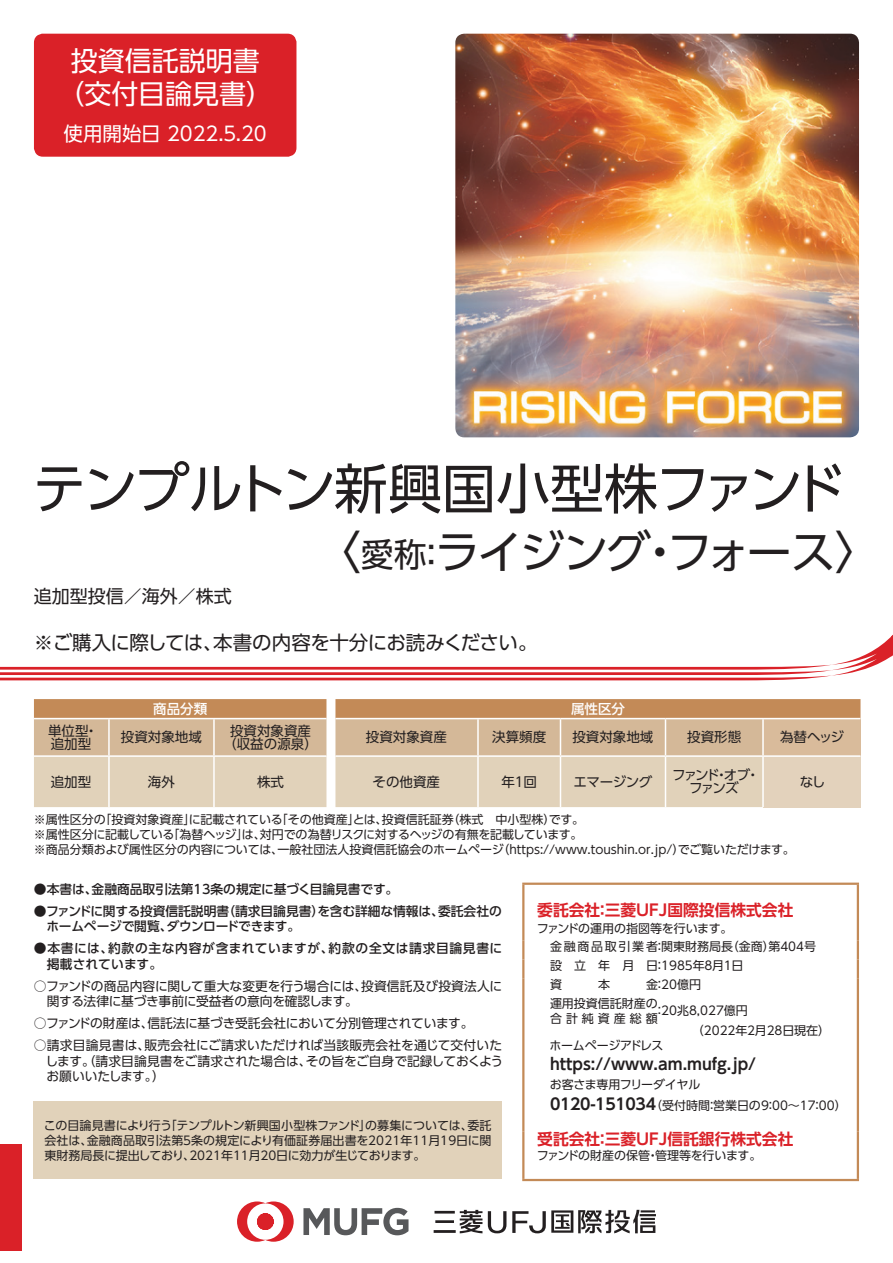
<style>
.page{position:relative;width:893px;height:1263px;background:#fff}
.page>*{position:absolute;margin:0;border:0;box-sizing:border-box;transform-origin:0 0}
.t1{font:54px "UD Shin Go Pro";letter-spacing:-.045em;color:#231f20}
.t2{font:45px "UD Shin Go Pro";letter-spacing:-.06em;color:#231f20}
.t3{font:27px/33px "UD Shin Go Pro";color:#fff;text-align:center}
.t4{font:19.5px "UD Shin Go Pro";letter-spacing:-.025em;color:#231f20}
.t5{font:19.5px "UD Shin Go Pro";color:#fff}
.t6{font:18px "UD Shin Go Pro";color:#231f20}
.t7{font:700 15.75px "UD Shin Go Pro De";color:#da2128}
.t8{font:700 15.75px "UD Shin Go Pro De";color:#231f20}
.t9{font:13.5px/13.5px "UD Shin Go Pro";color:#231f20}
.t10{font:13.5px/13.5px "UD Shin Go Pro";letter-spacing:-.14em;color:#231f20;text-align:center}
.t11{font:500 13.5px "UD Shin Go Pro";color:#fff}
.t12{font:12.75px/15.8px "UD Shin Go Pro";letter-spacing:-.01em;color:#231f20}
.t13{font:500 12.75px/15.8px "UD Shin Go Pro";color:#231f20}
.t14{font:500 12.75px/15.8px "UD Shin Go Pro";letter-spacing:.045em;color:#231f20}
.t15{font:12px/15px "UD Shin Go Pro";color:#231f20}
.t16{font:12px "UD Shin Go Pro";letter-spacing:-.03em;color:#231f20}
.t17{font:12px "UD Shin Go Pro";letter-spacing:.335em;color:#231f20}
.s1{font-size:33px}
.s2{font-family:"UD Shin Go Pro De";font-weight:700;font-size:15.75px}
</style>
<div class="page">
<svg style="left:0;top:634px;width:893px;height:46px"></svg>
<svg style="left:34px;top:699px;width:826px;height:108px;background:#d7bc9c"></svg>
<div style="left:763px;top:756px;width:97px;height:51px;background:#e3d2bc"></div>
<hr style="left:34px;top:718px;width:75px;height:1px;background:#fff">
<hr style="left:109px;top:718px;width:105px;height:1px;background:#fff">
<hr style="left:108px;top:719px;width:2px;height:36px;background:#fff">
<hr style="left:214px;top:718px;width:112px;height:1px;background:#fff">
<hr style="left:213px;top:719px;width:2px;height:36px;background:#fff">
<hr style="left:335px;top:718px;width:143px;height:1px;background:#fff">
<hr style="left:478px;top:718px;width:82px;height:1px;background:#fff">
<hr style="left:477px;top:719px;width:2px;height:36px;background:#fff">
<hr style="left:560px;top:718px;width:105px;height:1px;background:#fff">
<hr style="left:560px;top:719px;width:1px;height:36px;background:#fff">
<hr style="left:665px;top:718px;width:98px;height:1px;background:#fff">
<hr style="left:665px;top:719px;width:1px;height:36px;background:#fff">
<hr style="left:763px;top:718px;width:97px;height:1px;background:#fff">
<hr style="left:762px;top:719px;width:2px;height:36px;background:#fff">
<hr style="left:34px;top:755px;width:75px;height:2px;background:#fff">
<hr style="left:109px;top:755px;width:105px;height:2px;background:#fff">
<hr style="left:108px;top:757px;width:2px;height:50px;background:#fff">
<hr style="left:214px;top:755px;width:112px;height:2px;background:#fff">
<hr style="left:213px;top:757px;width:2px;height:50px;background:#fff">
<hr style="left:335px;top:755px;width:143px;height:2px;background:#fff">
<hr style="left:478px;top:755px;width:82px;height:2px;background:#fff">
<hr style="left:477px;top:757px;width:2px;height:50px;background:#fff">
<hr style="left:560px;top:755px;width:105px;height:2px;background:#fff">
<hr style="left:560px;top:757px;width:1px;height:50px;background:#fff">
<hr style="left:665px;top:755px;width:98px;height:2px;background:#fff">
<hr style="left:665px;top:757px;width:1px;height:50px;background:#fff">
<hr style="left:763px;top:755px;width:97px;height:2px;background:#fff">
<hr style="left:762px;top:757px;width:2px;height:50px;background:#fff">
<div style="left:34px;top:1101px;width:468px;height:78px;background:#e1d2ba"></div>
<hr style="left:522px;top:882px;width:337px;height:3px;background:#c38a57">
<hr style="left:522px;top:885px;width:2px;height:56px;background:#c38a57">
<hr style="left:857px;top:885px;width:2px;height:56px;background:#c38a57">
<svg style="left:522px;top:941px;width:2px;height:56px"></svg>
<svg style="left:857px;top:941px;width:2px;height:56px"></svg>
<hr style="left:522px;top:997px;width:2px;height:27px;background:#c38a57">
<hr style="left:857px;top:997px;width:2px;height:27px;background:#c38a57">
<svg style="left:522px;top:1024px;width:2px;height:15px"></svg>
<svg style="left:857px;top:1024px;width:2px;height:15px"></svg>
<hr style="left:522px;top:1039px;width:2px;height:92px;background:#c38a57">
<hr style="left:857px;top:1039px;width:2px;height:92px;background:#c38a57">
<hr style="left:522px;top:1131px;width:2px;height:48px;background:#c38a57">
<hr style="left:857px;top:1131px;width:2px;height:48px;background:#c38a57">
<hr style="left:522px;top:1179px;width:337px;height:2px;background:#c38a57">
<img style="left:455px;top:34px;width:404px;height:403px">
<div style="left:35px;top:35px;width:260px;height:120px;background:#da2128;border-radius:8px"></div>
<div style="left:34px;top:34px;width:262px;height:123px;border:3px solid #da2128;border-radius:8px"></div>
<div style="left:0;top:1144px;width:21px;height:107px;background:#da2128"></div>
<svg style="left:303px;top:1208px;width:105px;height:27px"></svg>
<svg style="left:237px;top:1201px;width:57px;height:41px"></svg>
<hr style="left:435px;top:1220px;width:19px;height:3px;background:#231f20">
<hr style="left:434px;top:1230px;width:22px;height:3px;background:#231f20">
<hr style="left:434px;top:1211px;width:21px;height:2px;background:#231f20">
<svg style="left:460px;top:1210px;width:22px;height:23px"></svg>
<svg style="left:488px;top:1210px;width:168px;height:23px"></svg>
<h3 class="t3" style="left:57px;top:43px;width:217px">投資信託説明書（交付目論見書）</h3>
<h3 class="t5" style="left:64px;top:118px;width:205px">使用開始日 2022.５.20</h3>
<h1 class="t1" style="left:33px;top:445px;width:815px">テンプルトン新興国小型株ファンド</h1>
<h2 class="t2" style="left:316px;top:515px;width:566px">〈<span class="s1">愛称：</span>ライジング・フォース〉</h2>
<h3 class="t6" style="left:34px;top:582px;width:199px">追加型投信／海外／株式</h3>
<h3 class="t4" style="left:34px;top:627px;width:505px">※ご購入に際しては、本書の内容を十分にお読みください。</h3>
<p class="t11" style="left:153px;top:698px;width:55px">商品分類</p>
<p class="t11" style="left:571px;top:698px;width:55px">属性区分</p>
<p class="t9" style="left:48px;top:723px;width:51px">単位型・追加型</p>
<p class="t9" style="left:121px;top:730px;width:83px">投資対象地域</p>
<p class="t9" style="left:223px;top:723px;width:96px;text-align:center">投資対象資産（収益の源泉）</p>
<p class="t9" style="left:366px;top:730px;width:82px">投資対象資産</p>
<p class="t9" style="left:492px;top:730px;width:55px">決算頻度</p>
<p class="t9" style="left:572px;top:730px;width:82px">投資対象地域</p>
<p class="t9" style="left:687px;top:730px;width:55px">投資形態</p>
<p class="t9" style="left:780px;top:730px;width:66px">為替ヘッジ</p>
<p class="t9" style="left:51px;top:774px;width:42px">追加型</p>
<p class="t9" style="left:148px;top:774px;width:29px">海外</p>
<p class="t9" style="left:257px;top:774px;width:28px">株式</p>
<p class="t9" style="left:373px;top:774px;width:69px">その他資産</p>
<p class="t9" style="left:501px;top:774px;width:37px">年１回</p>
<p class="t9" style="left:573px;top:774px;width:80px">エマージング</p>
<p class="t10" style="left:672px;top:768px;width:89px">ファンド・オブ・ファンズ</p>
<p class="t9" style="left:800px;top:774px;width:27px">なし</p>
<p class="t15" style="left:34px;top:811px;width:762px">※属性区分の「投資対象資産」に記載されている「その他資産」とは、投資信託証券（株式　中小型株）です。<br>※属性区分に記載している「為替ヘッジ」は、対円での為替リスクに対するヘッジの有無を記載しています。<br>※商品分類および属性区分の内容については、一般社団法人投資信託協会のホームページ（https://www.toushin.or.jp/）でご覧いただけます。</p>
<p class="t13" style="left:34px;top:881px;width:366px">●本書は、金融商品取引法第13条の規定に基づく目論見書です。</p>
<p class="t13" style="left:46px;top:902px;width:457px;text-indent:-12px">●ファンドに関する投資信託説明書（請求目論見書）を含む詳細な情報は、委託会社のホームページで閲覧、ダウンロードできます。</p>
<p class="t14" style="left:47px;top:940px;width:457px;text-indent:-13px">●本書には、約款の主な内容が含まれていますが、約款の全文は請求目論見書に掲載されています。</p>
<p class="t12" style="left:47px;top:977px;width:457px;text-indent:-13px">○ファンドの商品内容に関して重大な変更を行う場合には、投資信託及び投資法人に関する法律に基づき事前に受益者の意向を確認します。</p>
<p class="t12" style="left:34px;top:1015px;width:441px">○ファンドの財産は、信託法に基づき受託会社において分別管理されています。</p>
<p class="t12" style="left:45px;top:1037px;width:459px;text-align:justify;text-indent:-12px">○請求目論見書は、販売会社にご請求いただければ当該販売会社を通じて交付いたします。（請求目論見書をご請求された場合は、その旨をご自身で記録しておくようお願いいたします。）</p>
<p class="t15" style="left:44px;top:1117px;width:449px;text-align:justify">この目論見書により行う「テンプルトン新興国小型株ファンド」の募集については、委託会社は、金融商品取引法第５条の規定により有価証券届出書を2021年11月19日に関東財務局長に提出しており、2021年11月20日に効力が生じております。</p>
<h3 class="t7" style="left:537px;top:897px;width:258px">委託会社：三菱ＵＦＪ国際投信株式会社</h3>
<p class="t15" style="left:550px;top:918px;width:268px;line-height:18.8px;text-indent:-13px">ファンドの運用の指図等を行います。<br>金融商品取引業者：関東財務局長（金商）第404号設 立 年 月 日：1985年８月１日<br>資</p>
<p class="t15" style="left:550px;top:974px;width:153px;line-height:18.8px;text-indent:96px">金：20億円運用投資信託財産の</p>
<p class="t17" style="left:550px;top:1008px;width:109px">合計純資産総額</p>
<p class="t15" style="left:692px;top:1000px;width:140px;line-height:19.5px;text-indent:-38px">：20兆8,027億円<br>（2022年２月28日現在）</p>
<p class="t16" style="left:550px;top:1035px;width:115px">ホームページアドレス</p>
<h3 class="t8" style="left:550px;top:1051px;width:208px">https://www.am.mufg.jp/</h3>
<p class="t15" style="left:550px;top:1074px;width:298px;line-height:21px">お客さま専用フリーダイヤル<br><span class="s2">0120-151034</span>（受付時間：営業日の9：00～17：00）</p>
<h3 class="t7" style="left:537px;top:1126px;width:258px">受託会社：三菱ＵＦＪ信託銀行株式会社</h3>
<p class="t15" style="left:537px;top:1147px;width:226px">ファンドの財産の保管・管理等を行います。</p>
<p class="t15" style="left:598px;top:976px;width:13px">本</p>
</div>
